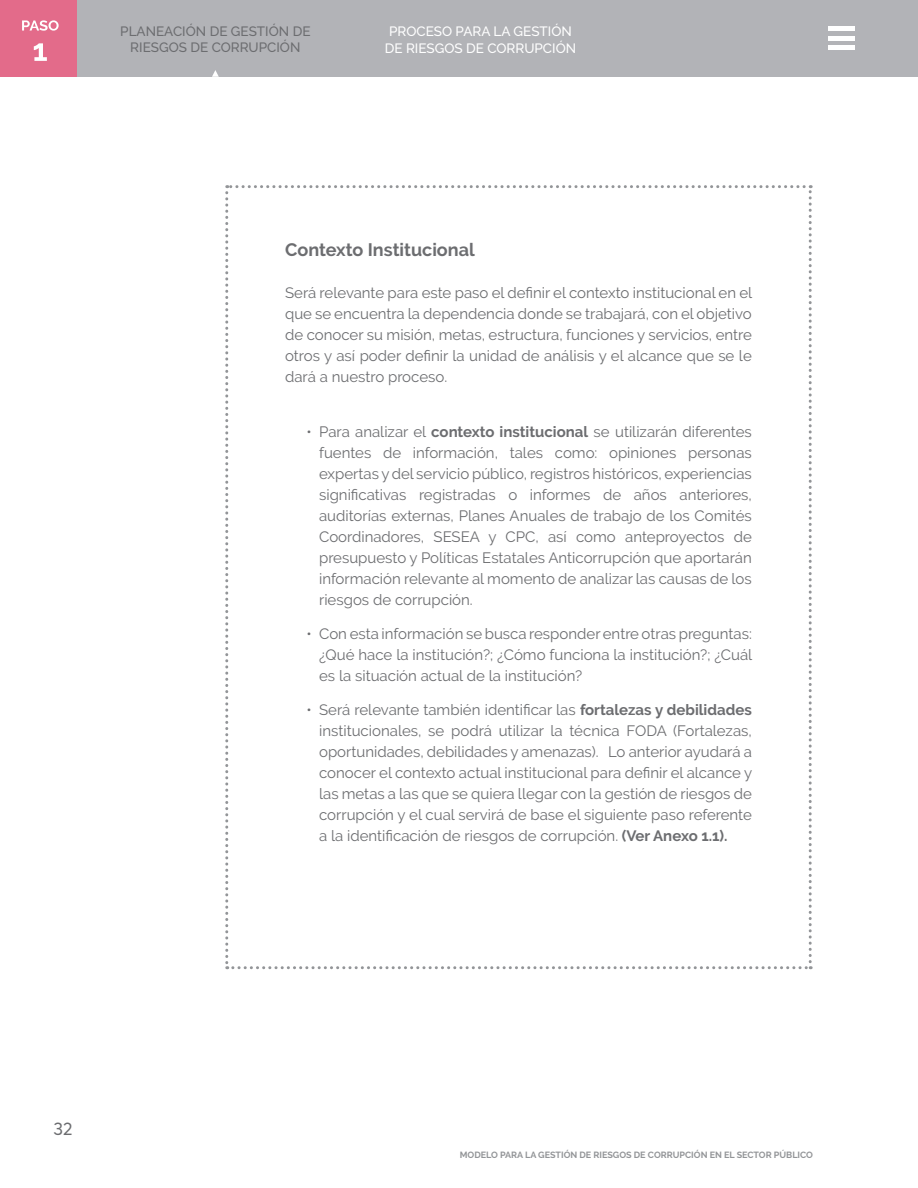
<style>
.page{position:relative;width:918px;height:1188px;background:#fff}
.page>*{position:absolute;margin:0;border:0;box-sizing:border-box;transform-origin:0 0}
.t1{font:700 18px "Raleway";color:#6c6d70}
.t2{font:18px "Averta";color:#6c6d70}
.t3{font:15px/21px "Raleway";color:#6c6d70;text-align:justify}
.t4{font:500 13.5px/16.5px "Raleway";color:#fff;text-align:center}
.t5{font:500 13.5px/16.5px "Raleway";color:#6c6d70;text-align:center}
.t6{font:700 9px "Raleway";color:#939598}
.s1{font-weight:700}
</style>
<div class="page">
<svg style="left:225px;top:185px;width:587px;height:784px"></svg>
<div style="left:0;top:0;width:918px;height:77px;background:#b2b3b7"></div>
<div style="left:0;top:0;width:76px;height:77px;background:#e36b8a"></div>
<svg style="left:22px;top:20px;width:37px;height:11px"></svg>
<svg style="left:212px;top:70px;width:7px;height:7px"></svg>
<div style="left:828px;top:26px;width:26px;height:5px;background:#fff"></div>
<hr style="left:828px;top:46px;width:26px;height:4px;background:#fff">
<div style="left:828px;top:36px;width:26px;height:5px;background:#fff"></div>
<svg style="left:34px;top:43px;width:13px;height:18px"></svg>
<p class="t5" style="left:120px;top:23px;width:192px">PLANEACIÓN DE GESTIÓN DE<br>RIESGOS DE CORRUPCIÓN</p>
<p class="t4" style="left:385px;top:23px;width:193px">PROCESO PARA LA GESTIÓN<br>DE RIESGOS DE CORRUPCIÓN</p>
<p class="t1" style="left:285px;top:240px;width:191px">Contexto Institucional</p>
<p class="t3" style="left:285px;top:283px;width:469px">Será relevante para este paso el definir el contexto institucional en el que se encuentra la dependencia donde se trabajará, con el objetivo de conocer su misión, metas, estructura, funciones y servicios, entre otros y así poder definir la unidad de análisis y el alcance que se le dará a nuestro proceso.</p>
<p class="t3" style="left:319px;top:421px;width:434px;text-indent:-13px">• Para analizar el <span class="s1">contexto institucional</span> se utilizarán diferentes fuentes de información, tales como: opiniones personas expertas y del servicio público, registros históricos, experiencias significativas registradas o informes de años anteriores, auditorías externas, Planes Anuales de trabajo de los Comités Coordinadores, SESEA y CPC, así como anteproyectos de presupuesto y Políticas Estatales Anticorrupción que aportarán información relevante al momento de analizar las causas de los riesgos de corrupción.</p>
<p class="t3" style="left:319px;top:623px;width:435px;text-indent:-13px">• Con esta información se busca responder entre otras preguntas: ¿Qué hace la institución?; ¿Cómo funciona la institución?; ¿Cuál es la situación actual de la institución?</p>
<p class="t3" style="left:319px;top:699px;width:435px;text-indent:-13px">• Será relevante también identificar las <span class="s1">fortalezas y debilidades </span>institucionales, se podrá utilizar la técnica FODA (Fortalezas, oportunidades, debilidades y amenazas). Lo anterior ayudará a conocer el contexto actual institucional para definir el alcance y las metas a las que se quiera llegar con la gestión de riesgos de corrupción y el cual servirá de base el siguiente paso referente a la identificación de riesgos de corrupción. <span class="s1">(Ver Anexo 1.1).</span></p>
<p class="t2" style="left:54px;top:1117px;width:21px">32</p>
<p class="t6" style="left:460px;top:1149px;width:355px">MODELO PARA LA GESTIÓN DE RIESGOS DE CORRUPCIÓN EN EL SECTOR PÚBLICO</p>
</div>
